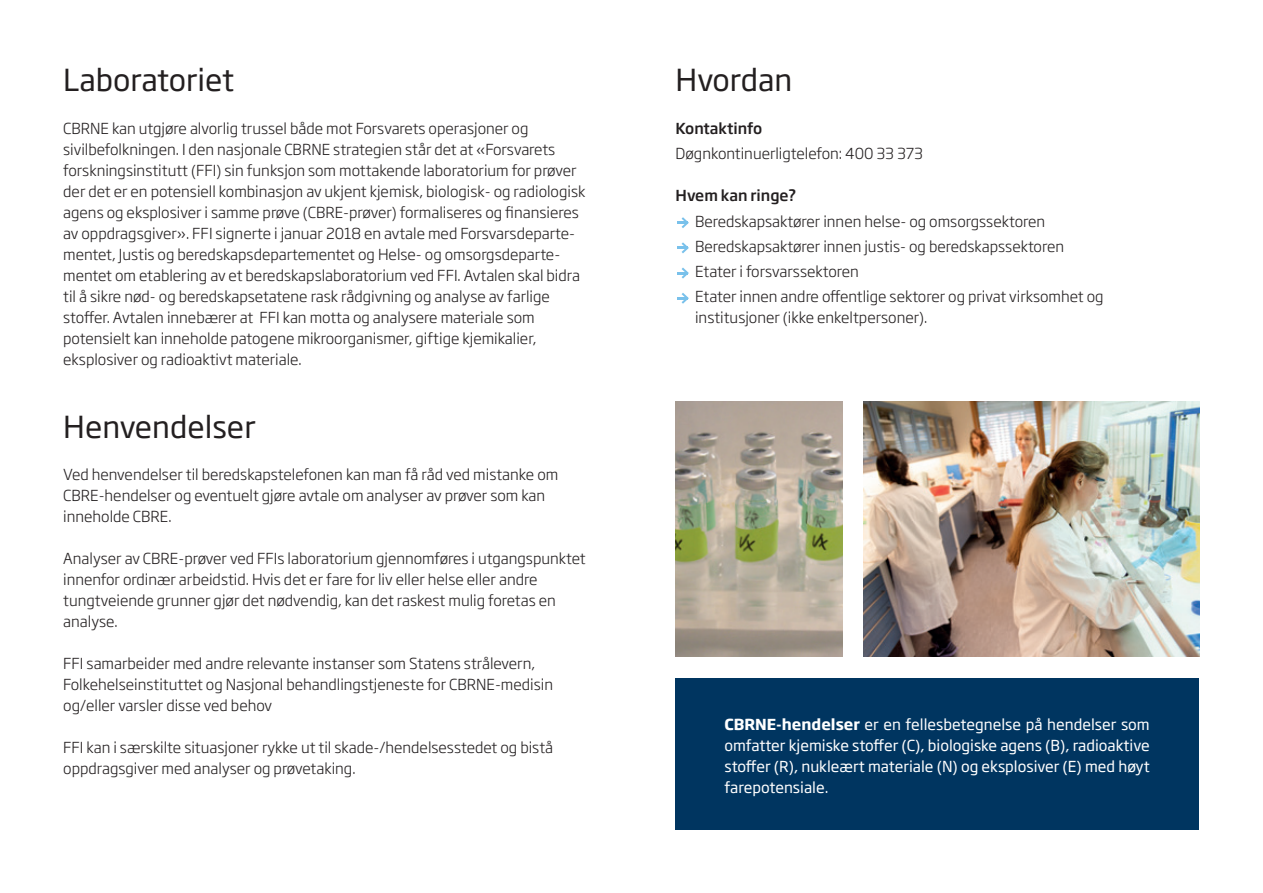
<style>
.page{position:relative;width:1263px;height:893px;background:#fff}
.page>*{position:absolute;margin:0;border:0;box-sizing:border-box;transform-origin:0 0}
.t1{font:30px "Soho Gothic Std";color:#231f20}
.t2{font:300 15px/21px "Soho Gothic Std";color:#231f20}
.t3{font:15px/21px "Soho Gothic Std";color:#fff;text-align:justify}
.t4{font:500 15px "Soho Gothic Std";color:#231f20}
.s1{font-weight:700}
</style>
<div class="page">
<div style="left:676px;top:678px;width:522px;height:151px;background:#003560"></div>
<img style="left:676px;top:402px;width:166px;height:255px">
<img style="left:863px;top:402px;width:336px;height:255px">
<svg style="left:677px;top:217px;width:12px;height:11px"></svg>
<svg style="left:677px;top:242px;width:12px;height:11px"></svg>
<svg style="left:677px;top:268px;width:12px;height:11px"></svg>
<svg style="left:677px;top:293px;width:12px;height:11px"></svg>
<h1 class="t1" style="left:63px;top:61px;width:172px">Laboratoriet</h1>
<p class="t2" style="left:63px;top:118px;width:524px">CBRNE kan utgjøre alvorlig trussel både mot Forsvarets operasjoner og sivilbefolkningen. I den nasjonale CBRNE strategien står det at «Forsvarets forskningsinstitutt (FFI) sin funksjon som mottakende laboratorium for prøver der det er en potensiell kombinasjon av ukjent kjemisk, biologisk- og radiologisk agens og eksplosiver i samme prøve (CBRE-prøver) formaliseres og finansieres av oppdragsgiver». FFI signerte i januar 2018 en avtale med Forsvarsdeparte&shy;mentet, Justis og beredskapsdepartementet og Helse- og omsorgsdeparte&shy;mentet om etablering av et beredskapslaboratorium ved FFI. Avtalen skal bidra til å sikre nød- og beredskapsetatene rask rådgivning og analyse av farlige stoffer. Avtalen innebærer at FFI kan motta og analysere materiale som potensielt kan inneholde patogene mikroorganismer, giftige kjemikalier, eksplosiver og radioaktivt materiale.</p>
<h1 class="t1" style="left:63px;top:408px;width:194px">Henvendelser</h1>
<p class="t2" style="left:63px;top:464px;width:497px">Ved henvendelser til beredskapstelefonen kan man få råd ved mistanke om<br>CBRE-hendelser og eventuelt gjøre avtale om analyser av prøver som kan inneholde CBRE.</p>
<p class="t2" style="left:63px;top:548px;width:524px">Analyser av CBRE-prøver ved FFIs laboratorium gjennomføres i utgangspunktet innenfor ordinær arbeidstid. Hvis det er fare for liv eller helse eller andre tungtveiende grunner gjør det nødvendig, kan det raskest mulig foretas en analyse.</p>
<p class="t2" style="left:63px;top:653px;width:491px">FFI samarbeider med andre relevante instanser som Statens strålevern,<br>Folkehelseinstituttet og Nasjonal behandlingstjeneste for CBRNE-medisin og/eller varsler disse ved behov</p>
<p class="t2" style="left:63px;top:737px;width:491px">FFI kan i særskilte situasjoner rykke ut til skade-/hendelsesstedet og bistå oppdragsgiver med analyser og prøvetaking.</p>
<h1 class="t1" style="left:676px;top:61px;width:118px">Hvordan</h1>
<p class="t4" style="left:676px;top:119px;width:88px">Kontaktinfo</p>
<p class="t2" style="left:676px;top:144px;width:249px">Døgnkontinuerligtelefon: 400 33 373</p>
<p class="t4" style="left:676px;top:186px;width:122px">Hvem kan ringe?</p>
<p class="t2" style="left:695px;top:209px;width:410px;line-height:25.2px">Beredskapsaktører innen helse- og omsorgssektoren Beredskapsaktører innen justis- og beredskapssektoren Etater i forsvarssektoren<br>Etater innen andre offentlige sektorer og privat virksomhet og</p>
<p class="t2" style="left:695px;top:308px;width:234px">institusjoner (ikke enkeltpersoner).</p>
<p class="t3" style="left:724px;top:714px;width:427px"><span class="s1">CBRNE-hendelser</span> er en fellesbetegnelse på hendelser som omfatter kjemiske stoffer (C), biologiske agens (B), radioaktive stoffer (R), nukleært materiale (N) og eksplosiver (E) med høyt farepotensiale.</p>
</div>
